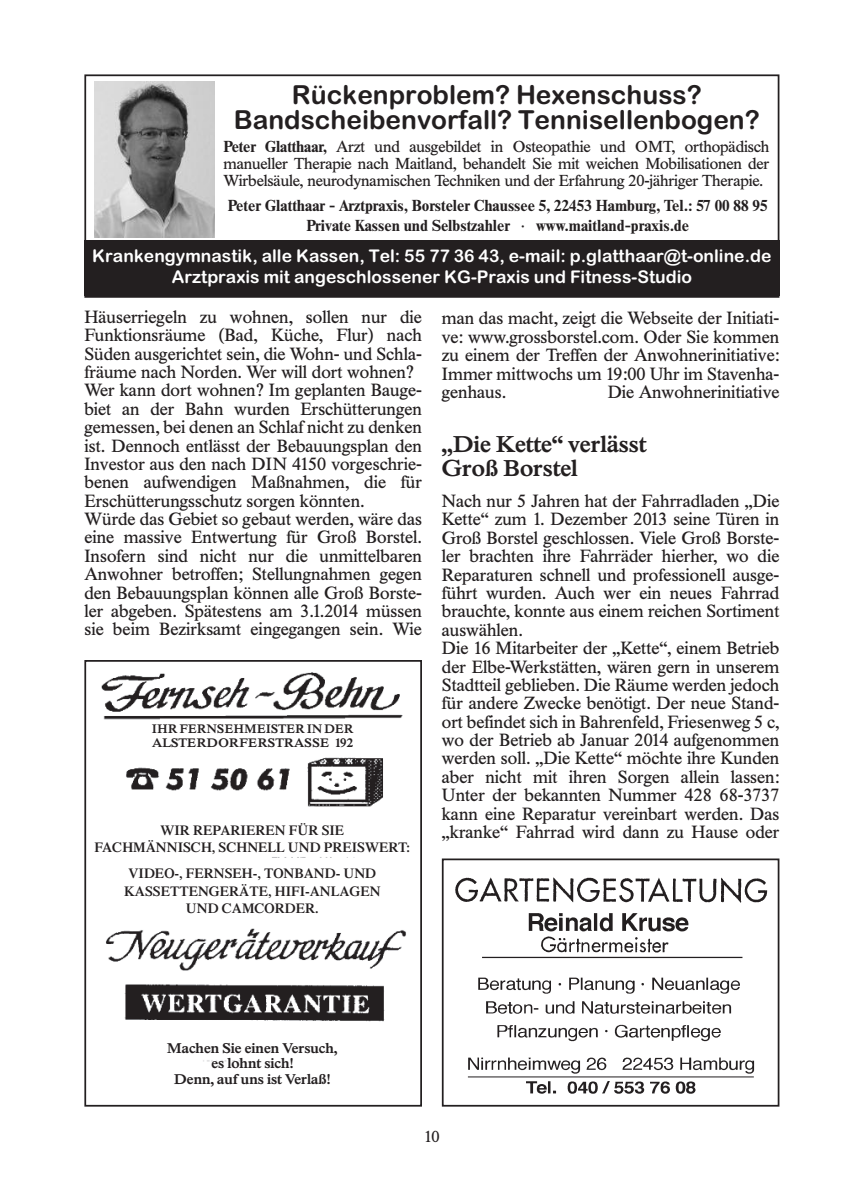
<style>
.page{position:relative;width:844px;height:1191px;background:#fff}
.page>*{position:absolute;margin:0;border:0;box-sizing:border-box;transform-origin:0 0}
.t1{font:26.25px/24.5px "Arial Rounded MT Bold";color:#231f20;text-align:center}
.t2{font:600 22.75px/24.5px "Times BQ";color:#231f20}
.t3{font:17.5px/18.4px "Times BQ";color:#231f20}
.t4{font:17.5px/21px "Arial Rounded MT Bold";color:#fff;text-align:center}
.t5{font:15.75px/16.6px "Times BQ";letter-spacing:-.01em;color:#231f20;text-align:justify}
.t6{font:700 15.75px/19.2px "Times BQ";color:#231f20;text-align:center}
.t7{font:600 14px/17.5px "Times";color:#231f20;text-align:center}
.t8{font:600 14px/15.8px "Times BQ";color:#231f20;text-align:center}
.t9{font:600 12.25px/13.1px "Times BQ";letter-spacing:.03em;color:#231f20;scale:.95 1}
.s1{font-weight:700}
</style>
<div class="page">
<div style="left:84px;top:74px;width:695px;height:224px;border:2px solid #231f20"></div>
<img style="left:95px;top:81px;width:119px;height:156px">
<div style="left:84px;top:240px;width:695px;height:55px;background:#231f20"></div>
<img style="left:101px;top:672px;width:305px;height:390px">
<div style="left:84px;top:660px;width:338px;height:446px;border:2px solid #231f20"></div>
<img style="left:455px;top:877px;width:313px;height:217px">
<div style="left:441px;top:858px;width:338px;height:248px;border:2px solid #231f20"></div>
<h1 class="t1" style="left:234px;top:83px;width:527px">Rückenproblem? Hexenschuss?<br>Bandscheibenvorfall? Tennisellenbogen?</h1>
<p class="t5" style="left:223px;top:139px;width:547px"><span class="s1">Peter Glatthaar,</span> Arzt und ausgebildet in Osteopathie und OMT, orthopädisch manueller Therapie nach Maitland, behandelt Sie mit weichen Mobilisationen der Wirbelsäule, neurodynamischen Techniken und der Erfahrung 20-jähriger Therapie.</p>
<p class="t6" style="left:228px;top:196px;width:541px">Peter Glatthaar - Arztpraxis, Borsteler Chaussee 5, 22453 Hamburg, Tel.: 57 00 88 95<br>Private Kassen und Selbstzahler · www.maitland-praxis.de</p>
<p class="t4" style="left:92px;top:246px;width:680px">Krankengymnastik, alle Kassen, Tel: 55 77 36 43, e-mail: p.glatthaar@t-online.de<br>Arztpraxis mit angeschlossener KG-Praxis und Fitness-Studio</p>
<p class="t3" style="left:84px;top:308px;width:339px">Häuserriegeln zu wohnen, sollen nur die Funktionsräume (Bad, Küche, Flur) nach Süden ausgerichtet sein, die Wohn- und Schla&shy;fräume nach Norden. Wer will dort wohnen?<br>Wer kann dort wohnen? Im geplanten Bauge&shy;biet an der Bahn wurden Erschütterungen gemessen, bei denen an Schlaf nicht zu denken ist. Dennoch entlässt der Bebauungsplan den Investor aus den nach DIN 4150 vorgeschrie&shy;benen aufwendigen Maßnahmen, die für Erschütterungsschutz sorgen könnten.<br>Würde das Gebiet so gebaut werden, wäre das eine massive Entwertung für Groß Borstel.<br>Insofern sind nicht nur die unmittelbaren Anwohner betroffen; Stellungnahmen gegen den Bebauungsplan können alle Groß Borste&shy;ler abgeben. Spätestens am 3.1.2014 müssen sie beim Bezirksamt eingegangen sein. Wie</p>
<p class="t3" style="left:441px;top:309px;width:339px;text-align:justify">man das macht, zeigt die Webseite der Initiati&shy;ve: www.grossborstel.com. Oder Sie kommen zu einem der Treffen der Anwohnerinitiative:<br>Immer mittwochs um 19:00 Uhr im Stavenha&shy;genhaus.</p>
<p class="t3" style="left:607px;top:383px;width:173px">Die Anwohnerinitiative</p>
<h2 class="t2" style="left:441px;top:432px;width:206px">„Die Kette“ verlässt<br>Groß Borstel</h2>
<p class="t3" style="left:441px;top:492px;width:339px">Nach nur 5 Jahren hat der Fahrradladen „Die Kette“ zum 1. Dezember 2013 seine Türen in Groß Borstel geschlossen. Viele Groß Borste&shy;ler brachten ihre Fahrräder hierher, wo die Reparaturen schnell und professionell ausge&shy;führt wurden. Auch wer ein neues Fahrrad brauchte, konnte aus einem reichen Sortiment auswählen.<br>Die 16 Mitarbeiter der „Kette“, einem Betrieb der Elbe-Werkstätten, wären gern in unserem Stadtteil geblieben. Die Räume werden jedoch für andere Zwecke benötigt. Der neue Stand&shy;ort befindet sich in Bahrenfeld, Friesenweg 5 c, wo der Betrieb ab Januar 2014 aufgenommen werden soll. „Die Kette“ möchte ihre Kunden aber nicht mit ihren Sorgen allein lassen:<br>Unter der bekannten Nummer 428 68-3737 kann eine Reparatur vereinbart werden. Das „kranke“ Fahrrad wird dann zu Hause oder</p>
<p class="t9" style="left:152px;top:722px;width:213px">IHR FERNSEHMEISTER IN DER<br>ALSTERDORFERSTRASSE 192</p>
<p class="t7" style="left:95px;top:822px;width:317px">WIR REPARIEREN FÜR SIE<br>FACHMÄNNISCH, SCHNELL UND PREISWERT:</p>
<p class="t7" style="left:124px;top:866px;width:258px">VIDEO-, FERNSEH-, TONBAND- UND<br>KASSETTENGERÄTE, HIFI-ANLAGEN<br>UND CAMCORDER.</p>
<p class="t8" style="left:167px;top:1039px;width:171px">Machen Sie einen Versuch, es lohnt sich!<br>Denn, auf uns ist Verlaß!</p>
<p class="t5" style="left:424px;top:1127px;width:17px">10</p>
</div>
